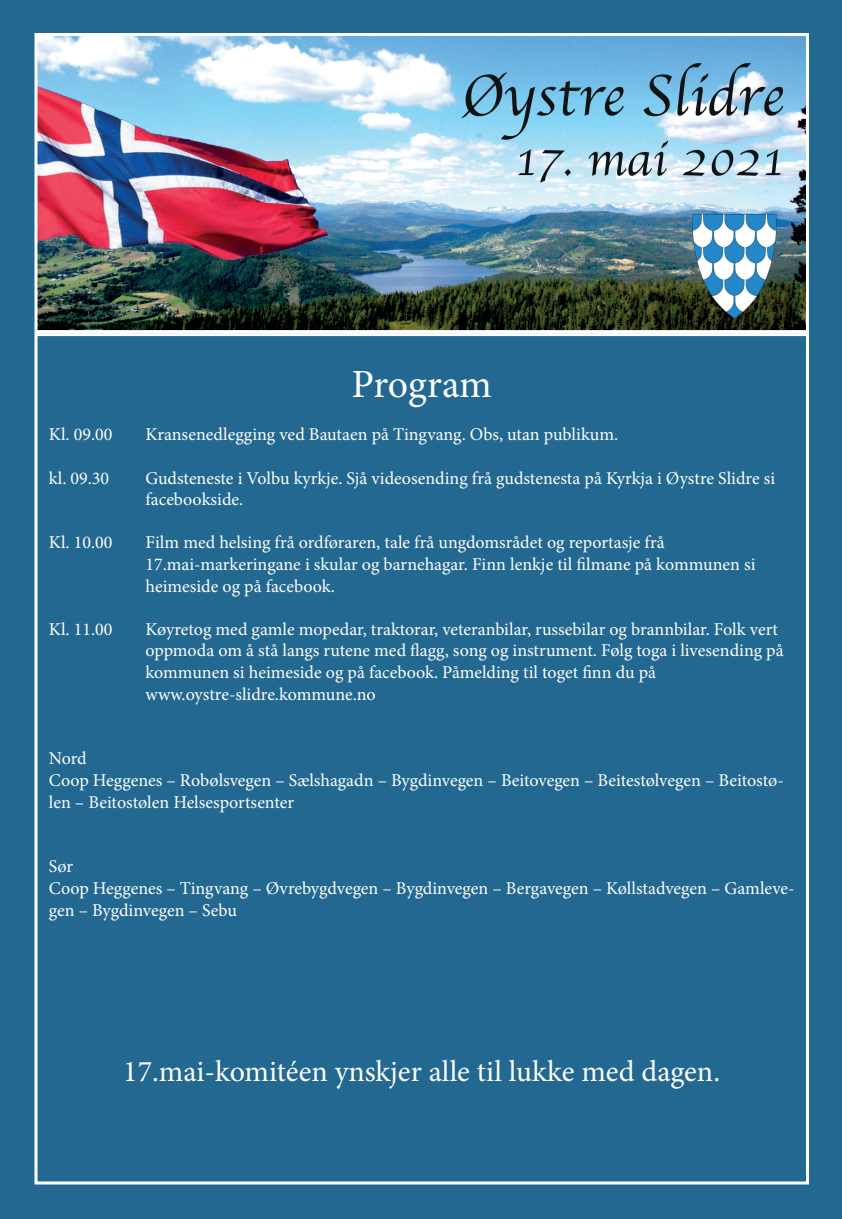
<style>
.page{position:relative;width:842px;height:1219px;background:#236890}
.page>*{position:absolute;margin:0;border:0;box-sizing:border-box;transform-origin:0 0}
.t1{font:40px "Minion Pro";letter-spacing:-.005em;color:#fff}
.t2{font:30px "Minion Pro";color:#fff}
.t3{font:18px/21.6px "Minion Pro";color:#fff}
</style>
<div class="page">
<img style="left:38px;top:37px;width:767px;height:292px">
<div style="left:34px;top:33px;width:775px;height:300px;border:3px solid #fff"></div>
<h1 class="t1" style="left:351px;top:358px;width:142px">Program</h1>
<p class="t3" style="left:49px;top:424px;width:65px">Kl. 09.00</p>
<p class="t3" style="left:145px;top:424px;width:474px">Kransenedlegging ved Bautaen på Tingvang. Obs, utan publikum.</p>
<p class="t3" style="left:49px;top:467px;width:62px">kl. 09.30</p>
<p class="t3" style="left:145px;top:467px;width:631px">Gudsteneste i Volbu kyrkje. Sjå videosending frå gudstenesta på Kyrkja i Øystre Slidre si facebookside.</p>
<p class="t3" style="left:49px;top:532px;width:65px">Kl. 10.00</p>
<p class="t3" style="left:145px;top:532px;width:611px">Film med helsing frå ordføraren, tale frå ungdomsrådet og reportasje frå<br>17.mai-markeringane i skular og barnehagar. Finn lenkje til filmane på kommunen si heimeside og på facebook.</p>
<p class="t3" style="left:49px;top:618px;width:65px">Kl. 11.00</p>
<p class="t3" style="left:145px;top:618px;width:640px">Køyretog med gamle mopedar, traktorar, veteranbilar, russebilar og brannbilar. Folk vert oppmoda om å stå langs rutene med flagg, song og instrument. Følg toga i livesending på kommunen si heimeside og på facebook. Påmelding til toget finn du på www.oystre-slidre.kommune.no</p>
<p class="t3" style="left:49px;top:748px;width:736px">Nord<br>Coop Heggenes – Robølsvegen – Sælshagadn – Bygdinvegen – Beitovegen – Beitestølvegen – Beitostø&shy;len – Beitostølen Helsesportsenter</p>
<p class="t3" style="left:49px;top:856px;width:747px">Sør<br>Coop Heggenes – Tingvang – Øvrebygdvegen – Bygdinvegen – Bergavegen – Køllstadvegen – Gamleve&shy;gen – Bygdinvegen – Sebu</p>
<h2 class="t2" style="left:123px;top:1051px;width:598px">17.mai-komitéen ynskjer alle til lukke med dagen.</h2>
</div>
